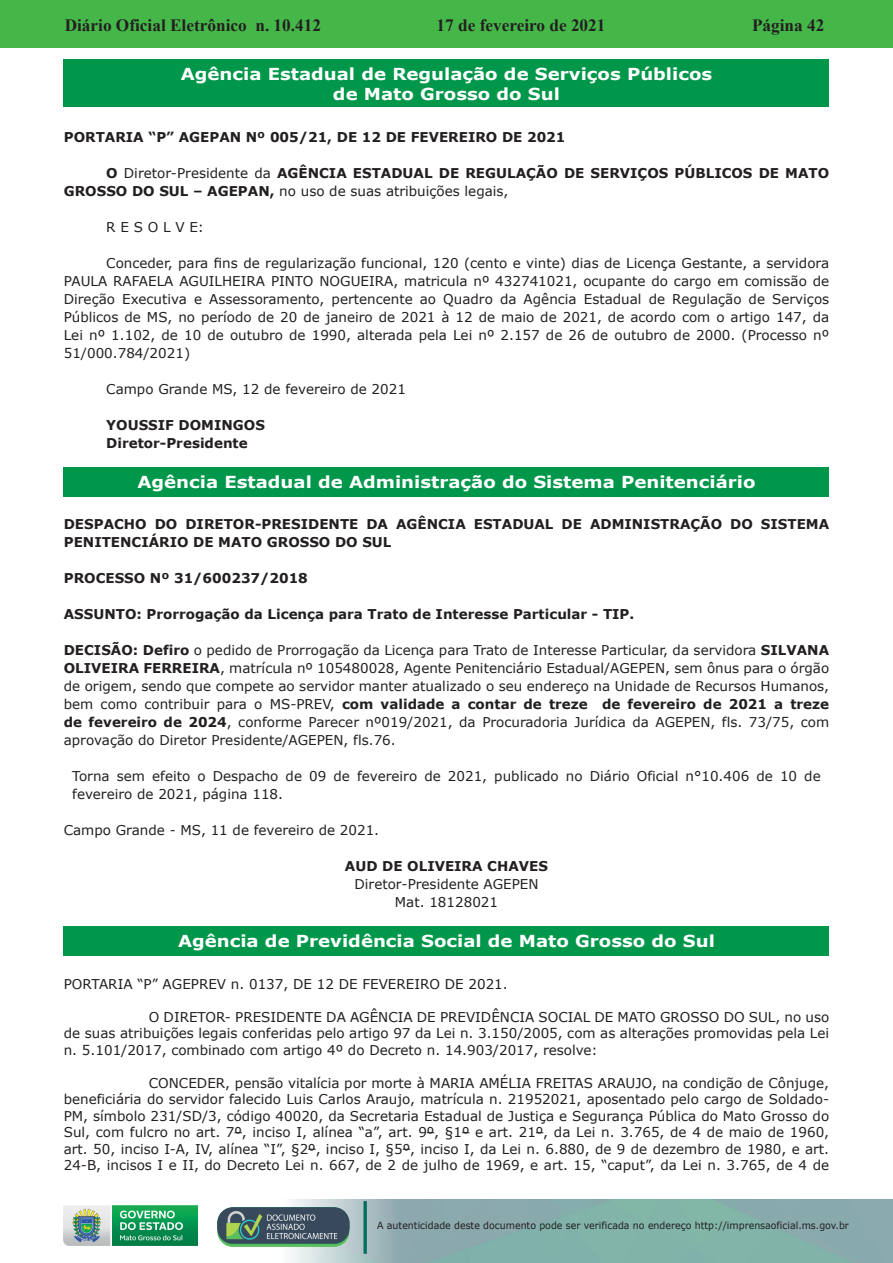
<style>
.page{position:relative;width:893px;height:1263px;background:#fff}
.page>*{position:absolute;margin:0;border:0;box-sizing:border-box;transform-origin:0 0}
.t1{font:700 17.25px "Times New Roman";color:#231f20}
.t2{font:700 16.5px/19.8px "Verdana";color:#fff;text-align:center;scale:1.1 1}
.t3{font:13.5px/18px "Verdana";color:#231f20;text-align:justify}
.t4{font:700 13.5px/18px "Verdana";color:#231f20}
.t5{font:9.9px "Verdana";color:#231f20;scale:.95 1}
.s1{font-weight:400}
.s2{font-weight:700}
</style>
<div class="page">
<div style="left:0;top:0;width:893px;height:48px;background:#45b749"></div>
<img style="left:63px;top:1199px;width:830px;height:64px">
<img style="left:364px;top:1202px;width:2px;height:51px">
<img style="left:218px;top:1207px;width:132px;height:39px">
<img style="left:64px;top:1205px;width:134px;height:41px">
<div style="left:64px;top:60px;width:765px;height:47px;background:#00974a"></div>
<div style="left:64px;top:467px;width:765px;height:30px;background:#00974a"></div>
<div style="left:64px;top:926px;width:765px;height:30px;background:#00974a"></div>
<p class="t1" style="left:65px;top:13px;width:258px">Diário Oficial Eletrônico n. 10.412</p>
<p class="t1" style="left:437px;top:13px;width:170px">17 de fevereiro de 2021</p>
<p class="t1" style="left:752px;top:13px;width:74px">Página 42</p>
<p class="t2" style="left:181px;top:64px;width:485px">Agência Estadual de Regulação de Serviços Públicos de Mato Grosso do Sul</p>
<p class="t4" style="left:64px;top:127px;width:503px">PORTARIA “P” AGEPAN Nº 005/21, DE 12 DE FEVEREIRO DE 2021</p>
<p class="t4" style="left:64px;top:163px;width:767px;text-indent:43px">O <span class="s1">Diretor-Presidente da</span> AGÊNCIA ESTADUAL DE REGULAÇÃO DE SERVIÇOS PÚBLICOS DE MATO<br>GROSSO DO SUL – AGEPAN, <span class="s1">no uso de suas atribuições legais,</span></p>
<p class="t3" style="left:106px;top:218px;width:99px">R E S O L V E:</p>
<p class="t3" style="left:64px;top:254px;width:767px;text-indent:43px">Conceder, para fins de regularização funcional, 120 (cento e vinte) dias de Licença Gestante, a servidora PAULA RAFAELA AGUILHEIRA PINTO NOGUEIRA, matricula nº 432741021, ocupante do cargo em comissão de Direção Executiva e Assessoramento, pertencente ao Quadro da Agência Estadual de Regulação de Serviços Públicos de MS, no período de 20 de janeiro de 2021 à 12 de maio de 2021, de acordo com o artigo 147, da Lei nº 1.102, de 10 de outubro de 1990, alterada pela Lei nº 2.157 de 26 de outubro de 2000. (Processo nº 51/000.784/2021)</p>
<p class="t3" style="left:106px;top:380px;width:301px">Campo Grande MS, 12 de fevereiro de 2021</p>
<p class="t4" style="left:106px;top:415px;width:160px">YOUSSIF DOMINGOS<br>Diretor-Presidente</p>
<p class="t2" style="left:137px;top:472px;width:563px">Agência Estadual de Administração do Sistema Penitenciário</p>
<p class="t4" style="left:64px;top:515px;width:767px">DESPACHO DO DIRETOR-PRESIDENTE DA AGÊNCIA ESTADUAL DE ADMINISTRAÇÃO DO SISTEMA<br>PENITENCIÁRIO DE MATO GROSSO DO SUL</p>
<p class="t4" style="left:64px;top:569px;width:246px">PROCESSO Nº 31/600237/2018</p>
<p class="t4" style="left:64px;top:605px;width:572px">ASSUNTO: Prorrogação da Licença para Trato de Interesse Particular - TIP.</p>
<p class="t3" style="left:64px;top:641px;width:767px"><span class="s2">DECISÃO: Defiro</span> o pedido de Prorrogação da Licença para Trato de Interesse Particular, da servidora <span class="s2">SILVANA OLIVEIRA FERREIRA</span>, matrícula nº 105480028, Agente Penitenciário Estadual/AGEPEN, sem ônus para o órgão de origem, sendo que compete ao servidor manter atualizado o seu endereço na Unidade de Recursos Humanos, bem como contribuir para o MS-PREV, <span class="s2">com validade a contar de treze de fevereiro de 2021 a treze de fevereiro de 2024</span>, conforme Parecer nº019/2021, da Procuradoria Jurídica da AGEPEN, fls. 73/75, com aprovação do Diretor Presidente/AGEPEN, fls.76.</p>
<p class="t3" style="left:72px;top:767px;width:750px">Torna sem efeito o Despacho de 09 de fevereiro de 2021, publicado no Diário Oficial n°10.406 de 10 de fevereiro de 2021, página 118.</p>
<p class="t3" style="left:64px;top:821px;width:317px">Campo Grande - MS, 11 de fevereiro de 2021.</p>
<p class="t4" style="left:345px;top:857px;width:204px">AUD DE OLIVEIRA CHAVES</p>
<p class="t3" style="left:354px;top:875px;width:185px;text-align:center">Diretor-Presidente AGEPEN<br>Mat. 18128021</p>
<p class="t2" style="left:178px;top:931px;width:490px">Agência de Previdência Social de Mato Grosso do Sul</p>
<p class="t3" style="left:64px;top:975px;width:446px">PORTARIA “P” AGEPREV n. 0137, DE 12 DE FEVEREIRO DE 2021.</p>
<p class="t3" style="left:64px;top:1008px;width:767px;line-height:16.5px;text-indent:85px">O DIRETOR- PRESIDENTE DA AGÊNCIA DE PREVIDÊNCIA SOCIAL DE MATO GROSSO DO SUL, no uso de suas atribuições legais conferidas pelo artigo 97 da Lei n. 3.150/2005, com as alterações promovidas pela Lei n. 5.101/2017, combinado com artigo 4º do Decreto n. 14.903/2017, resolve:</p>
<p class="t3" style="left:64px;top:1074px;width:767px;line-height:16.5px;text-indent:85px">CONCEDER, pensão vitalícia por morte à MARIA AMÉLIA FREITAS ARAUJO, na condição de Cônjuge, beneficiária do servidor falecido Luis Carlos Araujo, matrícula n. 21952021, aposentado pelo cargo de Soldado-PM, símbolo 231/SD/3, código 40020, da Secretaria Estadual de Justiça e Segurança Pública do Mato Grosso do Sul, com fulcro no art. 7º, inciso I, alínea “a”, art. 9º, §1º e art. 21º, da Lei n. 3.765, de 4 de maio de 1960, art. 50, inciso I-A, IV, alínea “I”, §2º, inciso I, §5º, inciso I, da Lei n. 6.880, de 9 de dezembro de 1980, e art.<br>24-B, incisos I e II, do Decreto Lei n. 667, de 2 de julho de 1969, e art. 15, “caput”, da Lei n. 3.765, de 4 de</p>
<p class="t5" style="left:377px;top:1219px;width:498px">A autenticidade deste documento pode ser verificada no endereço http://imprensaoficial.ms.gov.br</p>
</div>
